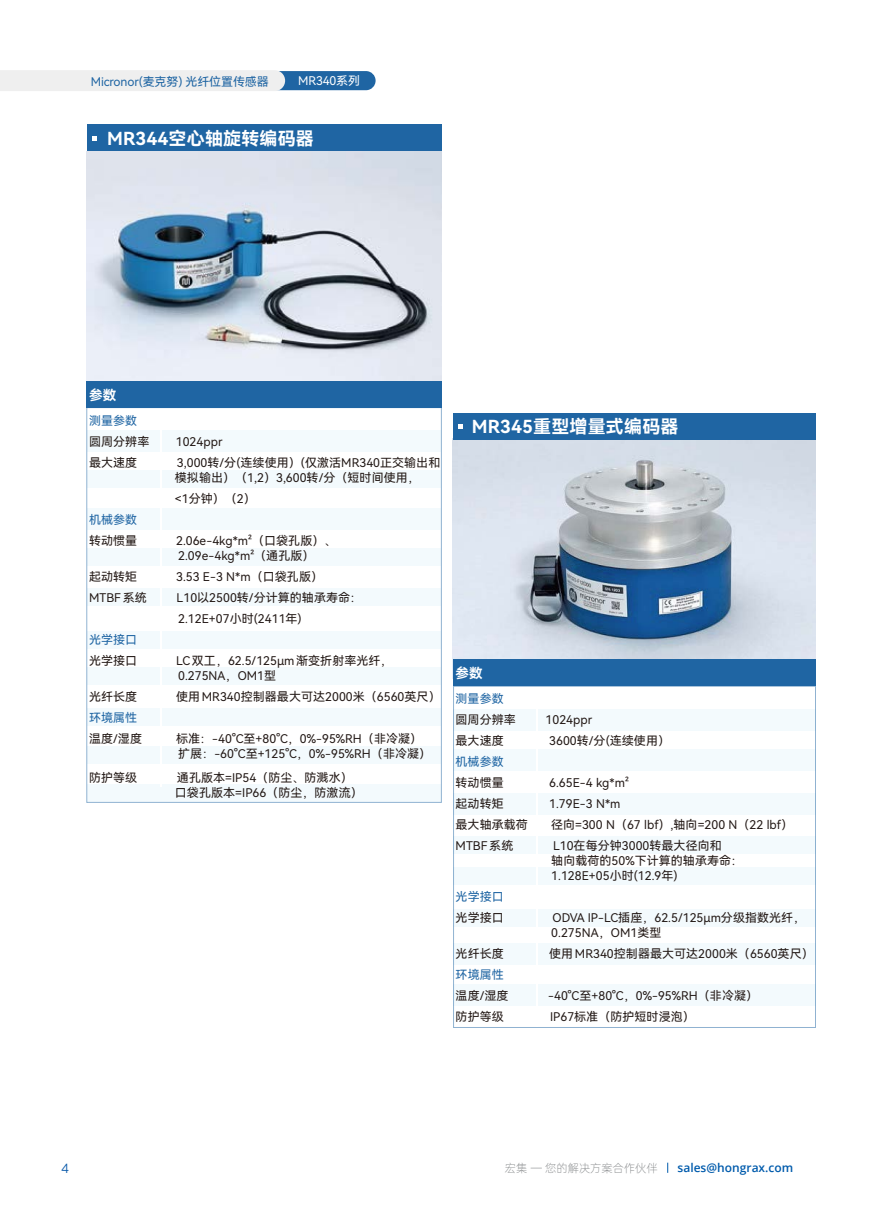
<style>
.page{position:relative;width:893px;height:1212px;background:#fff}
.page>*{position:absolute;margin:0;border:0;box-sizing:border-box;transform-origin:0 0}
.t1{font:18px "Harmony OS Sans SC Bold";letter-spacing:.01em;color:#fff}
.t2{font:13.5px "Harmony OS Sans SC Bold";color:#fff}
.t3{font:13.2px "Gotham";color:#0959a9;scale:.91 1}
.t4{font:12px/15px "Harmony OS Sans SC";letter-spacing:.005em;color:#221815}
.t5{font:12px "Harmony OS Sans SC";letter-spacing:.005em;color:#1f65a3}
.t6{font:600 12px "Open Sans";color:#005bac}
.t7{font:12px "Harmony OS Sans SC";letter-spacing:-.01em;color:#fff}
.t8{font:11.25px "OPPO Sans L";color:#787b7d}
</style>
<div class="page">
<div style="left:87px;top:431px;width:354px;height:21px;background:#f3fafd"></div>
<div style="left:87px;top:508px;width:354px;height:22px;background:#f3fafd"></div>
<div style="left:87px;top:470px;width:354px;height:17px;background:#f3fafd"></div>
<div style="left:87px;top:631px;width:354px;height:17px;background:#f3fafd"></div>
<div style="left:87px;top:709px;width:354px;height:17px;background:#f3fafd"></div>
<div style="left:87px;top:548px;width:354px;height:17px;background:#f3fafd"></div>
<div style="left:87px;top:668px;width:354px;height:17px;background:#f3fafd"></div>
<div style="left:87px;top:746px;width:354px;height:17px;background:#f3fafd"></div>
<div style="left:87px;top:785px;width:354px;height:17px;background:#f3fafd"></div>
<div style="left:87px;top:589px;width:354px;height:17px;background:#f3fafd"></div>
<div style="left:453px;top:709px;width:363px;height:21px;background:#f3fafd"></div>
<div style="left:453px;top:750px;width:363px;height:21px;background:#f3fafd"></div>
<div style="left:453px;top:794px;width:363px;height:21px;background:#f3fafd"></div>
<div style="left:453px;top:943px;width:363px;height:21px;background:#f3fafd"></div>
<div style="left:453px;top:984px;width:363px;height:21px;background:#f3fafd"></div>
<div style="left:453px;top:837px;width:363px;height:17px;background:#f3fafd"></div>
<div style="left:453px;top:867px;width:363px;height:17px;background:#f3fafd"></div>
<div style="left:453px;top:909px;width:363px;height:17px;background:#f3fafd"></div>
<div style="left:82px;top:71px;width:294px;height:19px;background:#1f65a3;border-radius:10px"></div>
<div style="left:0;top:70px;width:285px;height:21px;background:#efefef"></div>
<img style="left:86px;top:151px;width:356px;height:230px">
<img style="left:453px;top:439px;width:363px;height:220px">
<div style="left:87px;top:124px;width:354px;height:27px;background:#1f65a3"></div>
<svg style="left:92px;top:136px;width:5px;height:4px"></svg>
<div style="left:86px;top:381px;width:356px;height:27px;background:#1f65a3"></div>
<div style="left:453px;top:413px;width:362px;height:26px;background:#1f65a3"></div>
<svg style="left:458px;top:424px;width:5px;height:4px"></svg>
<div style="left:453px;top:659px;width:363px;height:27px;background:#1f65a3"></div>
<hr style="left:160px;top:422px;width:1px;height:365px;background:#fff">
<hr style="left:536px;top:700px;width:1px;height:326px;background:#fff">
<p class="t5" style="left:91px;top:73px;width:180px">Micronor(麦克努) 光纤位置传感器</p>
<p class="t7" style="left:298px;top:73px;width:63px">MR340系列</p>
<h1 class="t1" style="left:107px;top:126px;width:208px">MR344空心轴旋转编码器</h1>
<p class="t2" style="left:89px;top:385px;width:29px">参数</p>
<p class="t5" style="left:89px;top:412px;width:50px">测量参数</p>
<p class="t4" style="left:89px;top:434px;width:62px">圆周分辨率</p>
<p class="t4" style="left:176px;top:434px;width:48px">1024ppr</p>
<p class="t4" style="left:89px;top:455px;width:50px">最大速度</p>
<p class="t4" style="left:175px;top:455px;width:267px">3,000转/分(连续使用）(仅激活MR340正交输出和模拟输出）（1,2）3,600转/分（短时间使用，</p>
<p class="t4" style="left:175px;top:491px;width:82px">&lt;1分钟）（2）</p>
<p class="t5" style="left:89px;top:511px;width:50px">机械参数</p>
<p class="t4" style="left:89px;top:533px;width:50px">转动惯量</p>
<p class="t4" style="left:176px;top:533px;width:162px">2.06e-4kg*m²（口袋孔版）、<br>2.09e-4kg*m²（通孔版）</p>
<p class="t4" style="left:89px;top:569px;width:50px">起动转矩</p>
<p class="t4" style="left:176px;top:569px;width:148px">3.53 E-3 N*m（口袋孔版）</p>
<p class="t4" style="left:89px;top:590px;width:59px">MTBF系统</p>
<p class="t4" style="left:177px;top:587px;width:187px;line-height:21px">L10以2500转/分计算的轴承寿命：<br>2.12E+07小时(2411年)</p>
<p class="t5" style="left:89px;top:631px;width:50px">光学接口</p>
<p class="t4" style="left:89px;top:653px;width:50px">光学接口</p>
<p class="t4" style="left:176px;top:653px;width:218px">LC双工，62.5/125μm渐变折射率光纤，<br>0.275NA，OM1型</p>
<p class="t4" style="left:89px;top:689px;width:50px">光纤长度</p>
<p class="t4" style="left:176px;top:689px;width:266px">使用MR340控制器最大可达2000米（6560英尺）</p>
<p class="t5" style="left:89px;top:709px;width:50px">环境属性</p>
<p class="t4" style="left:89px;top:731px;width:54px">温度/湿度</p>
<p class="t4" style="left:176px;top:731px;width:257px">标准：-40°C至+80°C，0%-95%RH（非冷凝）扩展：-60°C至+125°C，0%-95%RH（非冷凝）</p>
<p class="t4" style="left:89px;top:770px;width:50px">防护等级</p>
<p class="t4" style="left:175px;top:770px;width:189px">通孔版本=IP54（防尘、防溅水）口袋孔版本=IP66（防尘，防激流）</p>
<h1 class="t1" style="left:472px;top:414px;width:208px">MR345重型增量式编码器</h1>
<p class="t2" style="left:456px;top:663px;width:29px">参数</p>
<p class="t5" style="left:456px;top:690px;width:50px">测量参数</p>
<p class="t4" style="left:456px;top:712px;width:62px">圆周分辨率</p>
<p class="t4" style="left:546px;top:712px;width:48px">1024ppr</p>
<p class="t4" style="left:456px;top:733px;width:50px">最大速度</p>
<p class="t4" style="left:549px;top:733px;width:122px">3600转/分(连续使用）</p>
<p class="t5" style="left:456px;top:753px;width:50px">机械参数</p>
<p class="t4" style="left:456px;top:775px;width:50px">转动惯量</p>
<p class="t4" style="left:549px;top:775px;width:81px">6.65E-4 kg*m²</p>
<p class="t4" style="left:456px;top:796px;width:50px">起动转矩</p>
<p class="t4" style="left:549px;top:796px;width:73px">1.79E-3 N*m</p>
<p class="t4" style="left:456px;top:817px;width:74px">最大轴承载荷</p>
<p class="t4" style="left:551px;top:817px;width:243px">径向=300 N（67 lbf）,轴向=200 N（22 lbf）</p>
<p class="t4" style="left:456px;top:838px;width:59px">MTBF系统</p>
<p class="t4" style="left:551px;top:838px;width:193px">L10在每分钟3000转最大径向和<br>轴向载荷的50%下计算的轴承寿命：<br>1.128E+05小时(12.9年)</p>
<p class="t5" style="left:456px;top:888px;width:50px">光学接口</p>
<p class="t4" style="left:456px;top:910px;width:50px">光学接口</p>
<p class="t4" style="left:551px;top:910px;width:256px">ODVA IP-LC插座，62.5/125µm分级指数光纤，<br>0.275NA，OM1类型</p>
<p class="t4" style="left:456px;top:946px;width:50px">光纤长度</p>
<p class="t4" style="left:549px;top:946px;width:266px">使用MR340控制器最大可达2000米（6560英尺）</p>
<p class="t5" style="left:456px;top:966px;width:50px">环境属性</p>
<p class="t4" style="left:456px;top:988px;width:54px">温度/湿度</p>
<p class="t4" style="left:548px;top:988px;width:211px">-40°C至+80°C，0%-95%RH（非冷凝）</p>
<p class="t4" style="left:456px;top:1009px;width:50px">防护等级</p>
<p class="t4" style="left:550px;top:1009px;width:146px">IP67标准（防护短时浸泡）</p>
<p class="t3" style="left:61px;top:1160px;width:10px">4</p>
<p class="t8" style="left:505px;top:1159px;width:154px">宏集 — 您的解决方案合作伙伴</p>
<p class="t6" style="left:678px;top:1159px;width:117px">sales@hongrax.com</p>
</div>
